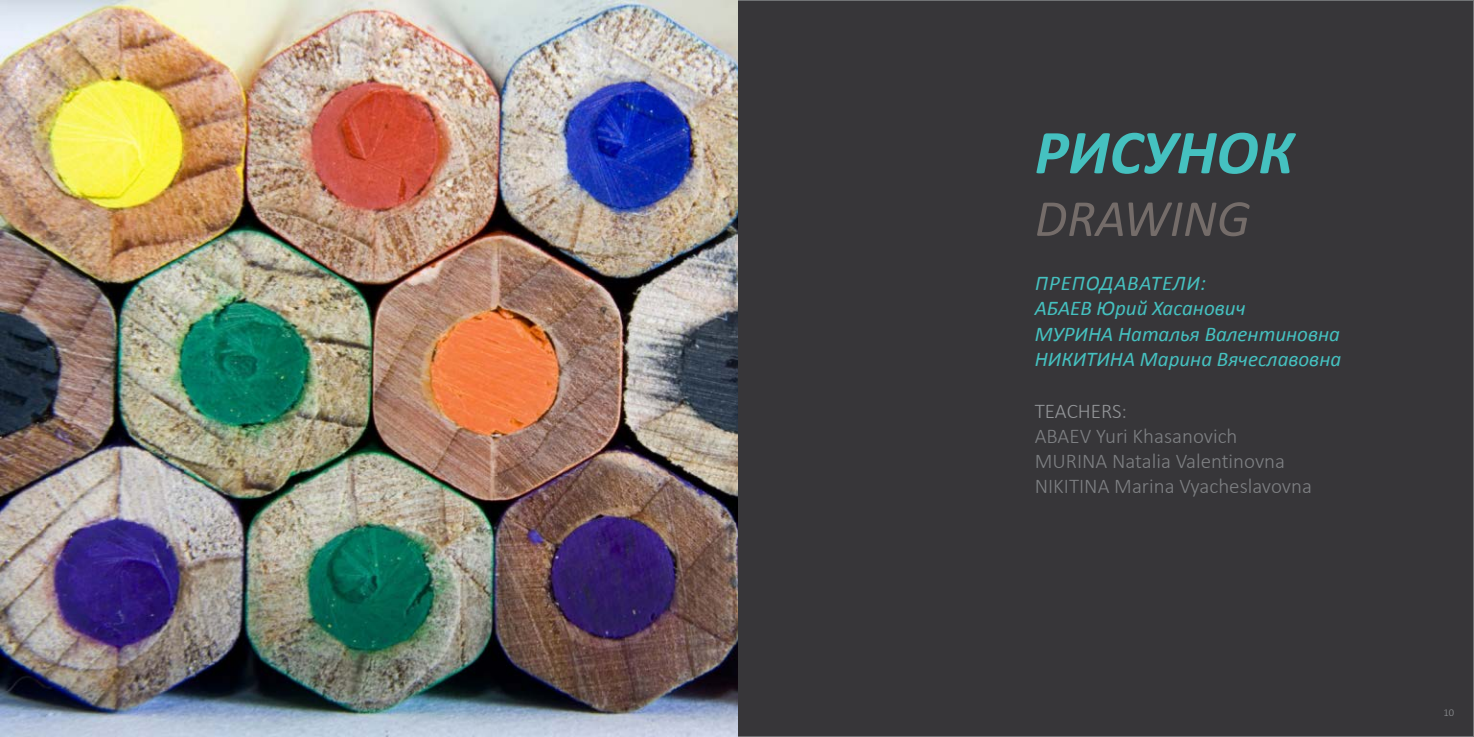
<style>
.page{position:relative;width:1474px;height:737px;background:#fff}
.page>*{position:absolute;margin:0;border:0;box-sizing:border-box;transform-origin:0 0}
.t1{font:italic 700 63px "Calibri";color:#45c1c0}
.t2{font:italic 52.5px "Calibri";color:#746c69}
.t3{font:italic 21px/25.2px "Calibri";color:#45c1c0}
.t4{font:300 21px/25.2px "Calibri";color:#7e8083}
.t5{font:300 10.5px "Calibri";color:#939598}
.s1{color:#939598}
</style>
<div class="page">
<div style="left:728px;top:0;width:745px;height:736px;background:#373639"></div>
<img style="left:0;top:0;width:737px;height:736px">
<h1 class="t1" style="left:1034px;top:112px;width:261px">РИСУНОК</h1>
<h2 class="t2" style="left:1034px;top:183px;width:217px">DRAWING</h2>
<p class="t3" style="left:1034px;top:270px;width:308px">ПРЕПОДАВАТЕЛИ:<br>АБАЕВ Юрий Хасанович<br>МУРИНА Наталья Валентиновна<br>НИКИТИНА Марина Вячеславовна</p>
<p class="t4" style="left:1034px;top:398px;width:279px"><span class="s1">TEACHERS</span>:<br>ABAEV Yuri Khasanovich<br>MURINA Natalia Valentinovna<br>NIKITINA Marina Vyacheslavovna</p>
<p class="t5" style="left:1443px;top:705px;width:12px">10</p>
</div>
